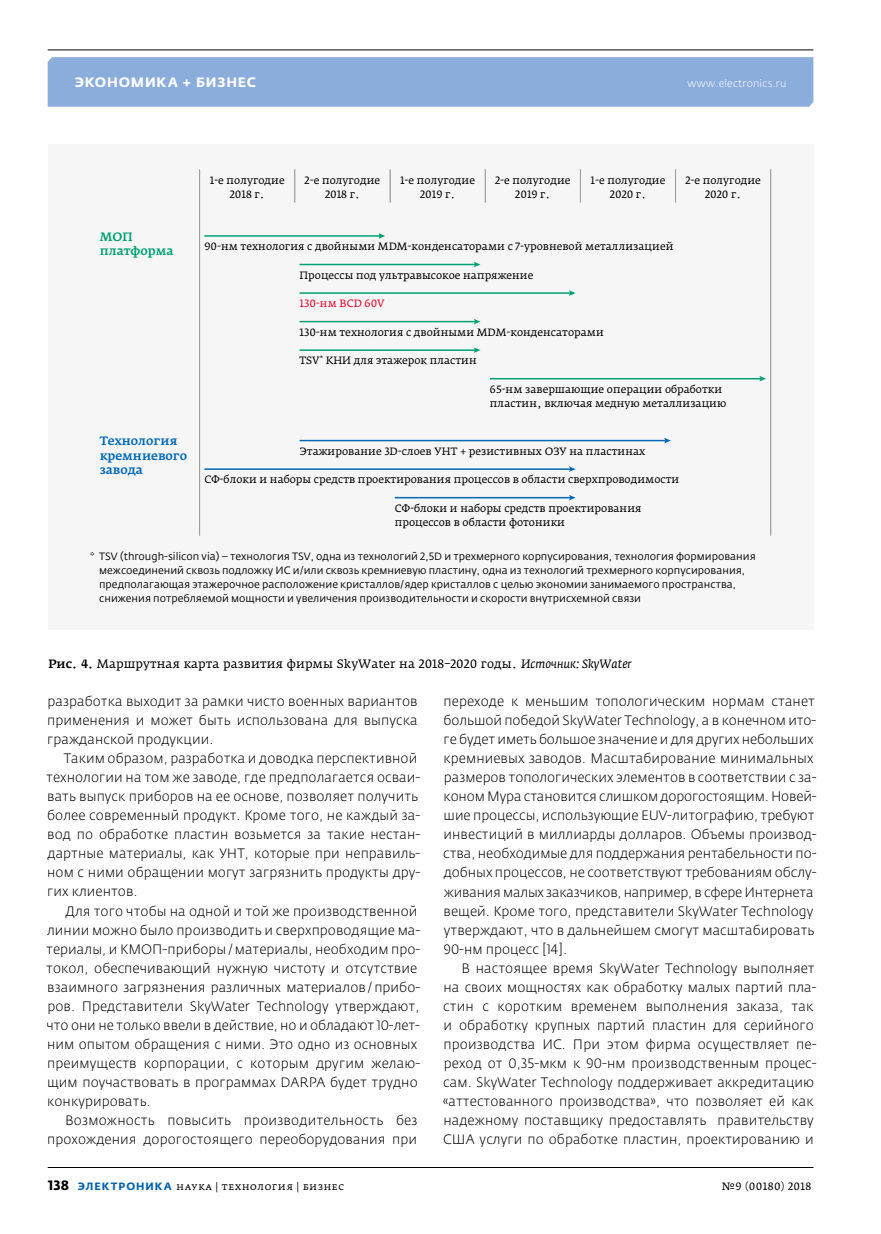
<style>
.page{position:relative;width:881px;height:1234px;background:#fff}
.page>*{position:absolute;margin:0;border:0;box-sizing:border-box;transform-origin:0 0}
.t1{font:300 13.5px/19px "Fedra Sans Pro";letter-spacing:.005em;color:#000}
.t2{font:700 13.5px "Fedra Sans Alt Pro";letter-spacing:.06em;color:#fff}
.t3{font:12px "Fedra Serif A Pro";letter-spacing:.005em;color:#000}
.t4{font:500 12px/14.2px "Fedra Serif A Pro";color:#0069b4}
.t5{font:500 12px/14.2px "Fedra Serif A Pro";color:#00a070}
.t6{font:10.5px/14.2px "Fedra Serif A Pro";color:#000;text-align:center}
.t7{font:10.5px/14.2px "Fedra Sans Pro";color:#000}
.t8{font:300 10.5px "Fedra Sans Pro";letter-spacing:.015em;color:#fff}
.t9{font:10.5px "Fedra Serif A Pro";letter-spacing:.035em;color:#000}
.t10{font:10.5px "Fedra Serif A Pro";color:#e40428}
.s1{font-weight:500}
.s2{font-style:italic}
.s3{font-family:"Fedra Sans Pro";font-weight:700;font-size:13.5px}
.s4{font-family:"Fedra Sans Alt Pro";font-weight:700;color:#0061a7}
</style>
<div class="page">
<div style="left:48px;top:57px;width:765px;height:50px;background:#8baddc"></div>
<hr style="left:48px;top:49px;width:765px;height:1px;background:#000">
<hr style="left:48px;top:1166px;width:765px;height:1px;background:#000">
<div style="left:48px;top:145px;width:765px;height:485px;background:#f6f6f6"></div>
<hr style="left:199px;top:169px;width:1px;height:366px;background:#9d9d9c">
<hr style="left:294px;top:169px;width:1px;height:34px;background:#9d9d9c">
<hr style="left:389px;top:169px;width:1px;height:34px;background:#9d9d9c">
<hr style="left:484px;top:169px;width:1px;height:34px;background:#9d9d9c">
<hr style="left:580px;top:169px;width:1px;height:34px;background:#9d9d9c">
<hr style="left:675px;top:169px;width:1px;height:34px;background:#9d9d9c">
<hr style="left:770px;top:169px;width:1px;height:366px;background:#9d9d9c">
<hr style="left:204px;top:235px;width:176px;height:2px;background:#00a070">
<svg style="left:378px;top:233px;width:7px;height:6px"></svg>
<hr style="left:299px;top:264px;width:177px;height:1px;background:#00a070">
<svg style="left:473px;top:262px;width:7px;height:5px"></svg>
<hr style="left:299px;top:440px;width:367px;height:1px;background:#0069b4">
<svg style="left:664px;top:438px;width:6px;height:5px"></svg>
<hr style="left:394px;top:497px;width:177px;height:1px;background:#0069b4">
<svg style="left:569px;top:495px;width:6px;height:5px"></svg>
<hr style="left:204px;top:468px;width:367px;height:2px;background:#0069b4">
<svg style="left:569px;top:466px;width:6px;height:6px"></svg>
<hr style="left:299px;top:292px;width:272px;height:2px;background:#00a070">
<svg style="left:569px;top:290px;width:6px;height:6px"></svg>
<hr style="left:299px;top:321px;width:177px;height:1px;background:#00a070">
<svg style="left:473px;top:319px;width:7px;height:5px"></svg>
<hr style="left:299px;top:349px;width:177px;height:2px;background:#00a070">
<svg style="left:473px;top:347px;width:7px;height:6px"></svg>
<hr style="left:490px;top:378px;width:271px;height:1px;background:#00a070">
<svg style="left:759px;top:376px;width:6px;height:5px"></svg>
<p class="t2" style="left:75px;top:74px;width:183px">Экономика + Бизнес</p>
<p class="t8" style="left:687px;top:77px;width:100px">www.electronics.ru</p>
<p class="t5" style="left:100px;top:230px;width:75px">МОП платформа</p>
<p class="t4" style="left:100px;top:435px;width:89px">Технология кремниевого завода</p>
<p class="t6" style="left:210px;top:173px;width:76px">1-е полугодие<br>2018 г.</p>
<p class="t6" style="left:304px;top:173px;width:77px">2-е полугодие<br>2018 г.</p>
<p class="t6" style="left:400px;top:173px;width:76px">1-е полугодие<br>2019 г.</p>
<p class="t6" style="left:495px;top:173px;width:77px">2-е полугодие<br>2019 г.</p>
<p class="t6" style="left:590px;top:173px;width:76px">1-е полугодие<br>2020 г.</p>
<p class="t6" style="left:685px;top:173px;width:77px">2-е полугодие<br>2020 г.</p>
<p class="t6" style="left:204px;top:240px;width:470px">90-нм технология с двойными MDM-конденсаторами с 7-уровневой металлизацией</p>
<p class="t6" style="left:299px;top:268px;width:235px">Процессы под ультравысокое напряжение</p>
<p class="t10" style="left:299px;top:299px;width:87px">130-нм BCD 60V</p>
<p class="t6" style="left:299px;top:326px;width:306px">130-нм технология с двойными MDM-конденсаторами</p>
<p class="t6" style="left:299px;top:354px;width:179px">TSV<sup>*</sup> КНИ для этажерок пластин</p>
<p class="t6" style="left:489px;top:383px;width:238px;text-align:left">65-нм завершающие операции обработки пластин, включая медную металлизацию</p>
<p class="t6" style="left:299px;top:444px;width:347px">Этажирование 3D-слоев УНТ + резистивных ОЗУ на пластинах</p>
<p class="t6" style="left:204px;top:473px;width:476px">СФ-блоки и наборы средств проектирования процессов в области сверхпроводимости</p>
<p class="t6" style="left:394px;top:501px;width:248px;text-align:left">СФ-блоки и наборы средств проектирования процессов в области фотоники</p>
<p class="t7" style="left:99px;top:548px;width:657px;text-indent:-9px">* TSV (through-silicon via) – технология TSV, одна из технологий 2,5D и трехмерного корпусирования, технология формирования межсоединений сквозь подложку ИС и/или сквозь кремниевую пластину, одна из технологий трехмерного корпусирования, предполагающая этажерочное расположение кристаллов/ядер кристаллов с целью экономии занимаемого пространства, снижения потребляемой мощности и увеличения производительности и скорости внутрисхемной связи</p>
<p class="t3" style="left:48px;top:656px;width:584px"><span class="s1">Рис. 4.</span> Маршрутная карта развития фирмы SkyWater на 2018–2020 годы. <span class="s2">Источник: SkyWater</span></p>
<p class="t1" style="left:47px;top:691px;width:372px;text-align:justify">разработка выходит за рамки чисто военных вариантов применения и может быть использована для выпуска гражданской продукции.</p>
<p class="t1" style="left:46px;top:748px;width:375px;text-indent:17px">Таким образом, разработка и доводка перспективной технологии на том же заводе, где предполагается осваи&shy;вать выпуск приборов на ее основе, позволяет получить более современный продукт. Кроме того, не каждый за&shy;вод по обработке пластин возьмется за такие нестан&shy;дартные материалы, как УНТ, которые при неправиль&shy;ном с ними обращении могут загрязнить продукты дру&shy;гих клиентов.</p>
<p class="t1" style="left:46px;top:901px;width:375px;text-indent:19px">Для того чтобы на одной и той же производственной линии можно было производить и сверхпроводящие ма&shy;териалы, и КМОП-приборы/материалы, необходим про&shy;токол, обеспечивающий нужную чистоту и отсутствие взаимного загрязнения различных материалов/прибо&shy;ров. Представители SkyWater Technology утверждают, что они не только ввели в действие, но и обладают 10-лет&shy;ним опытом обращения с ними. Это одно из основных преимуществ корпорации, с которым другим желаю&shy;щим поучаствовать в программах DARPA будет трудно конкурировать.</p>
<p class="t1" style="left:47px;top:1110px;width:372px;text-align:right">Возможность повысить производительность без прохождения дорогостоящего переоборудования при</p>
<p class="t1" style="left:443px;top:691px;width:375px">переходе к меньшим топологическим нормам станет большой победой SkyWater Technology, а в конечном ито&shy;ге будет иметь большое значение и для других небольших кремниевых заводов. Масштабирование минимальных размеров топологических элементов в соответствии с за&shy;коном Мура становится слишком дорогостоящим. Новей&shy;шие процессы, использующие EUV-литографию, требуют инвестиций в миллиарды долларов. Объемы производ&shy;ства, необходимые для поддержания рентабельности по&shy;добных процессов, не соответствуют требованиям обслу&shy;живания малых заказчиков, например, в сфере Интернета вещей. Кроме того, представители SkyWater Technology утверждают, что в дальнейшем смогут масштабировать 90-нм процесс [14].</p>
<p class="t1" style="left:442px;top:958px;width:375px;text-indent:19px">В настоящее время SkyWater Technology выполняет на своих мощностях как обработку малых партий пла&shy;стин с коротким временем выполнения заказа, так и обработку крупных партий пластин для серийного производства ИС. При этом фирма осуществляет пе&shy;реход от 0,35-мкм к 90-нм производственным процес&shy;сам. SkyWater Technology поддерживает аккредитацию «аттестованного производства», что позволяет ей как надежному поставщику предоставлять правительству США услуги по обработке пластин, проектированию и</p>
<p class="t6" style="left:48px;top:1178px;width:298px"><span class="s3">138</span> <span class="s4">ЭЛЕКТРОНИКА</span> наука | технология | бизнес</p>
<p class="t9" style="left:721px;top:1179px;width:91px">№9 (00180) 2018</p>
</div>
